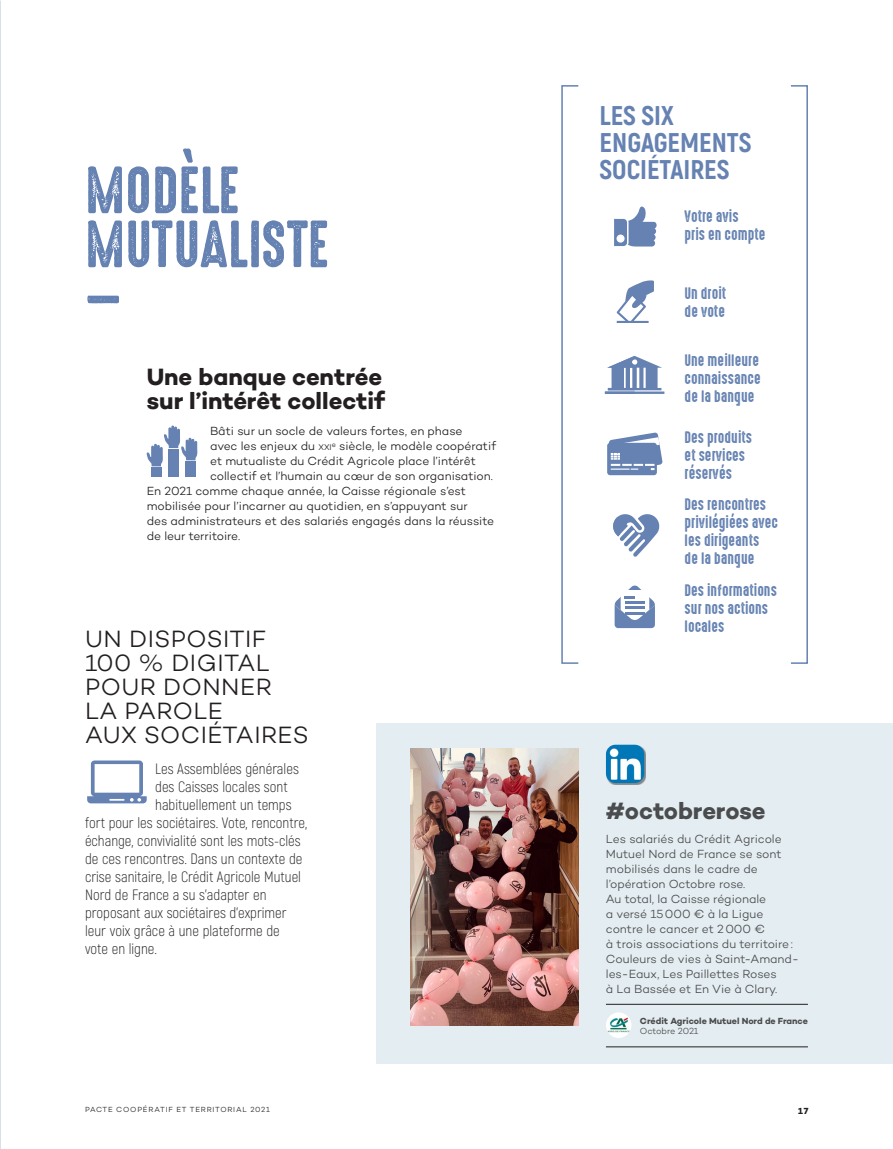
<style>
.page{position:relative;width:893px;height:1149px;background:#fff}
.page>*{position:absolute;margin:0;border:0;box-sizing:border-box;transform-origin:0 0}
.surchapitre{font:60px/54px "High Voltage Rough";color:#6582b2}
.Titre_h1_cap{font:800 27px/27px "Akrobat";color:#6582b2}
.Titre_h2_bis{font:300 24px/24px "Campton";letter-spacing:.02em;color:#231f20}
.Titre_h2_ter{font:700 24px/24px "Campton";letter-spacing:-.005em;color:#231f20}
.Titre_h2_ter-2{font:700 24px "Campton";letter-spacing:-.01em;color:#4b4c4d}
.texte_brève_1{font:300 15px "Akrobat";color:#231f20}
.CHAPITRE_légende_dat{font:15px/18px "High Voltage Rough";color:#6582b2}
.texte_brève_2___seco{font:300 12px "Campton";color:#231f20}
.texte_brève_2___seco-2{font:300 12px/15px "Campton";letter-spacing:-.005em;color:#4b4c4d}
.Texte_petit{font:700 9px "Campton";letter-spacing:-.005em;color:#4b4c4d}
.Texte_petit-2{font:300 9px "Campton";letter-spacing:-.015em;color:#4b4c4d}
.t1{font:700 9px "Campton";color:#231f20}
.t2{font:300 7.5px "Campton";letter-spacing:.1em;color:#231f20}
.s1{font-size:8.4px}
</style>
<div class="page">
<div style="left:376px;top:723px;width:517px;height:340px;background:#e4edf2"></div>
<div style="left:606px;top:744px;width:40px;height:40px;background:#231f20;opacity:.5"></div>
<img style="left:606px;top:744px;width:38px;height:38px">
<hr style="left:606px;top:1003px;width:202px;height:1px;background:#231f20">
<hr style="left:606px;top:1046px;width:202px;height:1px;background:#231f20">
<div style="left:606px;top:1012px;width:25px;height:25px;background:#fff;border-radius:50%"></div>
<img style="left:608px;top:1017px;width:22px;height:15px">
<img style="left:410px;top:748px;width:168px;height:277px">
<svg style="left:605px;top:356px;width:59px;height:38px"></svg>
<hr style="left:621px;top:367px;width:3px;height:21px;background:#6582b2">
<hr style="left:628px;top:367px;width:2px;height:21px;background:#6582b2">
<div style="left:607px;top:442px;width:50px;height:33px;background:#6582b2;border-radius:3px"></div>
<svg style="left:609px;top:432px;width:54px;height:40px"></svg>
<svg style="left:613px;top:514px;width:47px;height:42px"></svg>
<svg style="left:615px;top:585px;width:40px;height:43px"></svg>
<svg style="left:614px;top:206px;width:43px;height:41px"></svg>
<svg style="left:617px;top:280px;width:37px;height:43px"></svg>
<div style="left:561px;top:85px;width:18px;height:578px;border:2px solid #6582b2"></div>
<div style="left:790px;top:85px;width:18px;height:578px;border:2px solid #6582b2"></div>
<div style="left:168px;top:449px;width:11px;height:27px;background:#6582b2"></div>
<div style="left:151px;top:467px;width:11px;height:9px;background:#6582b2"></div>
<svg style="left:146px;top:425px;width:51px;height:41px"></svg>
<div style="left:185px;top:461px;width:11px;height:15px;background:#6582b2"></div>
<svg style="left:87px;top:760px;width:60px;height:43px"></svg>
<p class="surchapitre" style="left:85px;top:165px;width:245px">MODÈLE<br>MUTUALISTE</p>
<p class="surchapitre" style="left:85px;top:273px;width:39px">—</p>
<p class="Titre_h2_ter" style="left:147px;top:364px;width:240px">Une banque centrée sur l’intérêt collectif</p>
<p class="texte_brève_2___seco" style="left:210px;top:423px;width:254px">Bâti sur un socle de valeurs fortes, en phase</p>
<p class="texte_brève_2___seco" style="left:210px;top:438px;width:288px">avec les enjeux du <span class="s1">xxi</span><sup>e</sup> siècle, le modèle coopératif</p>
<p class="texte_brève_2___seco" style="left:210px;top:453px;width:267px">et mutualiste du Crédit Agricole place l’intérêt</p>
<p class="texte_brève_2___seco" style="left:210px;top:468px;width:284px">collectif et l’humain au cœur de son organisation.</p>
<p class="texte_brève_2___seco" style="left:147px;top:483px;width:321px">En 2021 comme chaque année, la Caisse régionale s’est</p>
<p class="texte_brève_2___seco" style="left:147px;top:498px;width:322px">mobilisée pour l’incarner au quotidien, en s’appuyant sur</p>
<p class="texte_brève_2___seco" style="left:147px;top:513px;width:349px">des administrateurs et des salariés engagés dans la réussite</p>
<p class="texte_brève_2___seco" style="left:147px;top:528px;width:95px">de leur territoire.</p>
<p class="Titre_h2_bis" style="left:85px;top:626px;width:225px">UN DISPOSITIF<br>100 % DIGITAL<br>POUR DONNER<br>LA PAROLE<br>AUX SOCIÉTAIRES</p>
<p class="texte_brève_1" style="left:155px;top:759px;width:145px">Les Assemblées générales</p>
<p class="texte_brève_1" style="left:155px;top:777px;width:134px">des Caisses locales sont</p>
<p class="texte_brève_1" style="left:155px;top:795px;width:138px">habituellement un temps</p>
<p class="texte_brève_1" style="left:85px;top:813px;width:224px">fort pour les sociétaires. Vote, rencontre,</p>
<p class="texte_brève_1" style="left:85px;top:831px;width:217px">échange, convivialité sont les mots-clés</p>
<p class="texte_brève_1" style="left:85px;top:849px;width:219px">de ces rencontres. Dans un contexte de</p>
<p class="texte_brève_1" style="left:85px;top:867px;width:218px">crise sanitaire, le Crédit Agricole Mutuel</p>
<p class="texte_brève_1" style="left:85px;top:885px;width:183px">Nord de France a su s’adapter en</p>
<p class="texte_brève_1" style="left:85px;top:903px;width:203px">proposant aux sociétaires d’exprimer</p>
<p class="texte_brève_1" style="left:85px;top:921px;width:196px">leur voix grâce à une plateforme de</p>
<p class="texte_brève_1" style="left:85px;top:939px;width:74px">vote en ligne.</p>
<p class="Titre_h1_cap" style="left:600px;top:102px;width:154px">LES SIX<br>ENGAGEMENTS<br>SOCIÉTAIRES</p>
<p class="CHAPITRE_légende_dat" style="left:685px;top:208px;width:82px">Votre avis<br>pris en compte</p>
<p class="CHAPITRE_légende_dat" style="left:685px;top:284px;width:43px">Un droit de vote</p>
<p class="CHAPITRE_légende_dat" style="left:685px;top:352px;width:78px;text-align:justify">Une meilleure connaissance de la banque</p>
<p class="CHAPITRE_légende_dat" style="left:685px;top:428px;width:69px">Des produits et services réservés</p>
<p class="CHAPITRE_légende_dat" style="left:685px;top:496px;width:95px">Des rencontres privilégiées avec les dirigeants<br>de la banque</p>
<p class="CHAPITRE_légende_dat" style="left:685px;top:581px;width:94px">Des informations sur nos actions locales</p>
<p class="Titre_h2_ter-2" style="left:606px;top:795px;width:161px">#octobrerose</p>
<p class="texte_brève_2___seco-2" style="left:606px;top:830px;width:194px">Les salariés du Crédit Agricole<br>Mutuel Nord de France se sont mobilisés dans le cadre de l’opération Octobre rose.<br>Au total, la Caisse régionale<br>a versé 15000 € à la Ligue contre le cancer et 2000 €<br>à trois associations du territoire:<br>Couleurs de vies à Saint-Amand&shy;les-Eaux, Les Paillettes Roses<br>à La Bassée et En Vie à Clary.</p>
<p class="Texte_petit" style="left:640px;top:1014px;width:169px">Crédit Agricole Mutuel Nord de France</p>
<p class="Texte_petit-2" style="left:640px;top:1025px;width:60px">Octobre 2021</p>
<p class="t2" style="left:85px;top:1104px;width:186px">PACTE COOPÉRATIF ET TERRITORIAL 2021</p>
<p class="t1" style="left:798px;top:1104px;width:12px">17</p>
</div>
